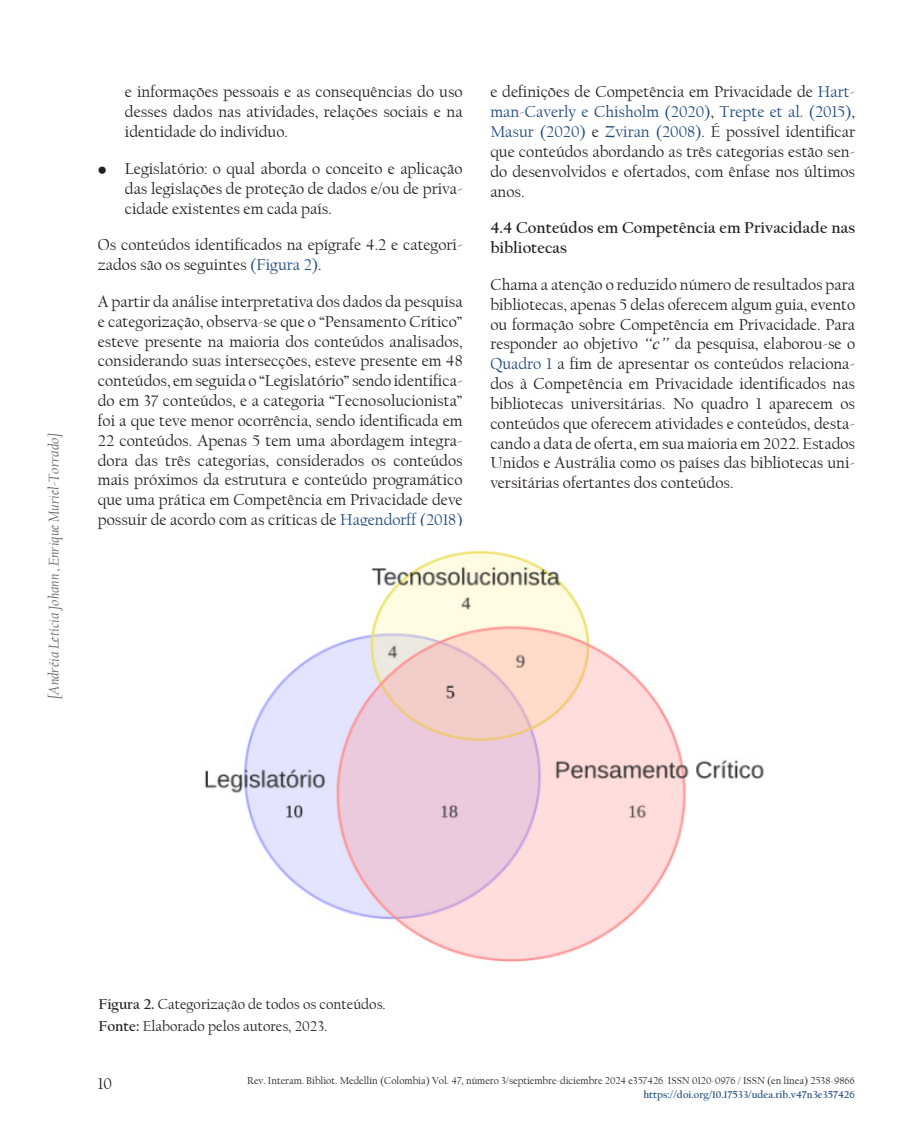
<style>
.page{position:relative;width:919px;height:1132px;background:#fff}
.page>*{position:absolute;margin:0;border:0;box-sizing:border-box;transform-origin:0 0}
.ctxt{font:16.5px/19.8px "Californian FB";color:#231f20;text-align:justify}
.ctxt-2{font:700 16.5px/19.8px "Californian FB";color:#231f20}
.ctxt-3{font:15px "Californian FB";color:#231f20}
.t1{font:italic 15px "Californian FB";color:#6c6d70}
.t2{font:10.5px "Californian FB";color:#231f20}
.t3{font:700 10.5px "Californian FB";color:#1f497d}
.s1{font-size:13.5px}
.s2{color:#1f497d}
.s3{font-family:"Times New Roman";font-style:italic}
.s4{font-weight:700}
</style>
<div class="page">
<img style="left:204px;top:550px;width:560px;height:412px">
<p class="t1" style="left:46px;top:698px;width:268px;rotate:-90deg">[Andréia Letícia Johann , Enrique Muriel-Torrado]</p>
<p class="ctxt" style="left:125px;top:82px;width:339px">e informações pessoais e as consequências do uso desses dados nas atividades, relações sociais e na identidade do indivíduo.</p>
<p class="ctxt" style="left:125px;top:159px;width:339px;text-indent:-27px"><span class="s1">•</span> Legislatório: o qual aborda o conceito e aplicação das legislações de proteção de dados e/ou de priva&shy;cidade existentes em cada país.</p>
<p class="ctxt" style="left:98px;top:235px;width:366px">Os conteúdos identificados na epígrafe 4.2 e categori&shy;zados são os seguintes <span class="s2">(Figura 2)</span>.</p>
<p class="ctxt" style="left:98px;top:292px;width:366px">A partir da análise interpretativa dos dados da pesquisa e categorização, observa-se que o “Pensamento Crítico” esteve presente na maioria dos conteúdos analisados, considerando suas intersecções, esteve presente em 48 conteúdos, em seguida o “Legislatório” sendo identifica&shy;do em 37 conteúdos, e a categoria “Tecnosolucionista” foi a que teve menor ocorrência, sendo identificada em 22 conteúdos. Apenas 5 tem uma abordagem integra&shy;dora das três categorias, considerados os conteúdos mais próximos da estrutura e conteúdo programático que uma prática em Competência em Privacidade deve possuir de acordo com as críticas de <span class="s2">Hagendorff (2018)</span></p>
<p class="ctxt" style="left:490px;top:82px;width:366px">e definições de Competência em Privacidade de <span class="s2">Hart&shy;man-Caverly e Chisholm (2020)</span>, <span class="s2">Trepte et al. (2015)</span>, <span class="s2">Masur (2020)</span> e <span class="s2">Zviran (2008)</span>. É possível identificar que conteúdos abordando as três categorias estão sen&shy;do desenvolvidos e ofertados, com ênfase nos últimos anos.</p>
<p class="ctxt-2" style="left:490px;top:218px;width:366px">4.4 Conteúdos em Competência em Privacidade nas bibliotecas</p>
<p class="ctxt" style="left:490px;top:275px;width:366px">Chama a atenção o reduzido número de resultados para bibliotecas, apenas 5 delas oferecem algum guia, evento ou formação sobre Competência em Privacidade. Para responder ao objetivo <span class="s3">“c”</span> da pesquisa, elaborou-se o <span class="s2">Quadro 1</span> a fim de apresentar os conteúdos relaciona&shy;dos à Competência em Privacidade identificados nas bibliotecas universitárias. No quadro 1 aparecem os conteúdos que oferecem atividades e conteúdos, desta&shy;cando a data de oferta, em sua maioria em 2022. Estados Unidos e Austrália como os países das bibliotecas uni&shy;versitárias ofertantes dos conteúdos.</p>
<p class="ctxt-3" style="left:98px;top:995px;width:289px"><span class="s4">Figura 2.</span> Categorização de todos os conteúdos.</p>
<p class="ctxt-3" style="left:98px;top:1017px;width:230px"><span class="s4">Fonte:</span> Elaborado pelos autores, 2023.</p>
<p class="ctxt" style="left:98px;top:1073px;width:16px">10</p>
<p class="t2" style="left:247px;top:1074px;width:609px">Rev. Interam. Bibliot. Medellín (Colombia) Vol. 47, número 3/septiembre-diciembre 2024 e357426 ISSN 0120-0976 / ISSN (en línea) 2538-9866</p>
<p class="t3" style="left:643px;top:1088px;width:213px">https://doi.org/10.17533/udea.rib.v47n3e357426</p>
</div>
